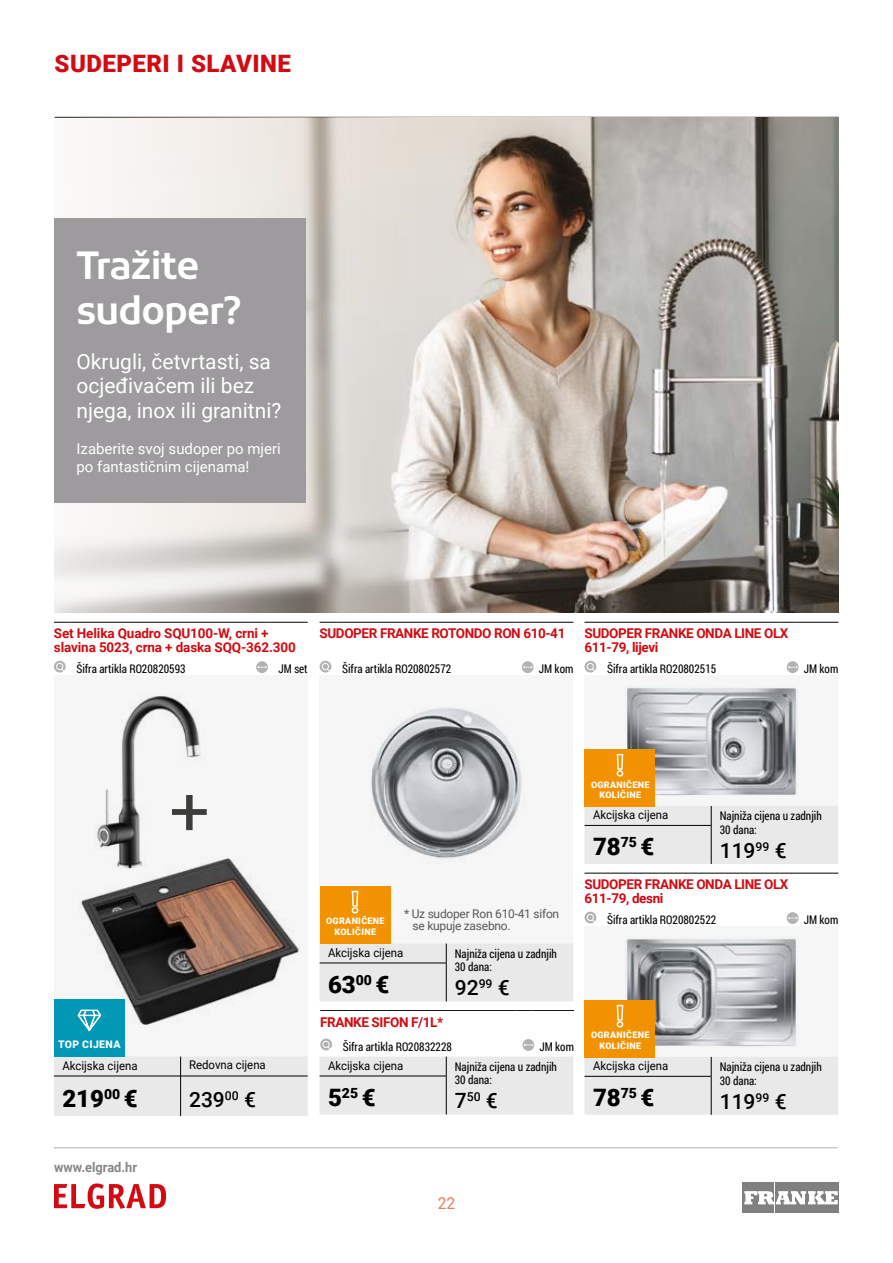
<style>
.page{position:relative;width:893px;height:1263px;background:#fff}
.page>*{position:absolute;margin:0;border:0;box-sizing:border-box;transform-origin:0 0}
.t1{font:600 37.5px/45px "Kufam";letter-spacing:-.03em;color:#fff}
.t2{font:900 24px "Roboto";letter-spacing:.02em;color:#d20a11}
.t3{font:900 24px "Roboto";color:#000}
.t4{font:21px/24px "Roboto";color:#fff}
.t5{font:500 21px "Roboto";color:#000}
.t6{font:16.5px "Roboto";color:#e17f63;scale:.95 1}
.t7{font:15px/18px "Roboto";color:#fff}
.t8{font:900 13.95px "Roboto";color:#000}
.t9{font:700 13.5px/13.5px "Roboto";letter-spacing:-.03em;color:#d20a11}
.t10{font:700 13.5px/13.5px "Roboto";letter-spacing:-.01em;color:#d20a11}
.t11{font:700 13.5px "Roboto";color:#878787;scale:.95 1}
.t12{font:500 12.3px "Roboto";color:#000}
.t13{font:12px/13.5px "Roboto Condensed";color:#000;scale:.93 1}
.t14{font:12px "Roboto";color:#000;scale:.95 1}
.t15{font:12px/12px "Roboto";letter-spacing:-.02em;color:#575756}
.t16{font:900 10.5px "Roboto";letter-spacing:.035em;color:#fff}
.t17{font:900 9px/10.5px "Roboto";letter-spacing:.035em;color:#fff;text-align:center}
.s1{font-size:24px}
.s2{font-size:21px}
</style>
<div class="page">
<hr style="left:54px;top:1147px;width:784px;height:1px;background:#b3b2b2">
<svg style="left:54px;top:1183px;width:112px;height:26px"></svg>
<hr style="left:55px;top:117px;width:783px;height:1px;background:#000">
<img style="left:54px;top:118px;width:784px;height:495px">
<svg style="left:320px;top:622px;width:16px;height:1px"></svg>
<hr style="left:336px;top:622px;width:180px;height:1px;background:#000">
<svg style="left:516px;top:622px;width:16px;height:1px"></svg>
<hr style="left:532px;top:622px;width:41px;height:1px;background:#000">
<svg style="left:320px;top:661px;width:11px;height:11px"></svg>
<div style="left:322px;top:663px;width:7px;height:7px;border:1px solid #fff;border-radius:50%"></div>
<svg style="left:326px;top:668px;width:5px;height:5px"></svg>
<div style="left:522px;top:661px;width:12px;height:12px;background:#b3b2b2;border-radius:50%"></div>
<svg style="left:523px;top:666px;width:9px;height:2px"></svg>
<img style="left:369px;top:707px;width:158px;height:236px">
<svg style="left:320px;top:1010px;width:17px;height:1px"></svg>
<hr style="left:337px;top:1010px;width:179px;height:1px;background:#000">
<svg style="left:516px;top:1010px;width:16px;height:1px"></svg>
<hr style="left:532px;top:1010px;width:42px;height:1px;background:#000">
<svg style="left:320px;top:1038px;width:12px;height:12px"></svg>
<div style="left:322px;top:1041px;width:8px;height:7px;border:1px solid #fff;border-radius:50%"></div>
<div style="left:522px;top:1039px;width:12px;height:12px;background:#b3b2b2;border-radius:50%"></div>
<svg style="left:584px;top:873px;width:17px;height:1px"></svg>
<hr style="left:601px;top:873px;width:180px;height:1px;background:#000">
<svg style="left:781px;top:873px;width:16px;height:1px"></svg>
<hr style="left:797px;top:873px;width:41px;height:1px;background:#000">
<svg style="left:584px;top:912px;width:12px;height:11px"></svg>
<div style="left:587px;top:914px;width:7px;height:7px;border:1px solid #fff;border-radius:50%"></div>
<svg style="left:591px;top:918px;width:5px;height:6px"></svg>
<div style="left:787px;top:912px;width:12px;height:12px;background:#b3b2b2;border-radius:50%"></div>
<svg style="left:788px;top:917px;width:9px;height:2px"></svg>
<div style="left:584px;top:926px;width:254px;height:136px;background:#f6f6f6"></div>
<img style="left:626px;top:938px;width:171px;height:108px">
<svg style="left:584px;top:622px;width:17px;height:1px"></svg>
<hr style="left:601px;top:622px;width:180px;height:1px;background:#000">
<svg style="left:781px;top:622px;width:16px;height:1px"></svg>
<hr style="left:797px;top:622px;width:41px;height:1px;background:#000">
<svg style="left:584px;top:661px;width:12px;height:11px"></svg>
<div style="left:587px;top:663px;width:7px;height:7px;border:1px solid #fff;border-radius:50%"></div>
<svg style="left:591px;top:668px;width:5px;height:5px"></svg>
<div style="left:787px;top:661px;width:12px;height:12px;background:#b3b2b2;border-radius:50%"></div>
<svg style="left:788px;top:666px;width:9px;height:2px"></svg>
<div style="left:584px;top:675px;width:254px;height:137px;background:#f6f6f6"></div>
<img style="left:626px;top:687px;width:171px;height:109px">
<svg style="left:54px;top:622px;width:16px;height:1px"></svg>
<hr style="left:70px;top:622px;width:180px;height:1px;background:#000">
<svg style="left:250px;top:622px;width:16px;height:1px"></svg>
<hr style="left:266px;top:622px;width:42px;height:1px;background:#000">
<svg style="left:54px;top:661px;width:12px;height:11px"></svg>
<div style="left:56px;top:663px;width:7px;height:7px;border:1px solid #fff;border-radius:50%"></div>
<svg style="left:60px;top:668px;width:6px;height:5px"></svg>
<div style="left:256px;top:661px;width:12px;height:12px;background:#b3b2b2;border-radius:50%"></div>
<svg style="left:257px;top:666px;width:10px;height:2px"></svg>
<div style="left:54px;top:675px;width:254px;height:381px;background:#f6f6f6"></div>
<div style="left:320px;top:943px;width:253px;height:58px;background:#e9e9e9"></div>
<hr style="left:446px;top:963px;width:1px;height:38px;background:#000">
<hr style="left:320px;top:963px;width:126px;height:1px;background:#000">
<svg style="left:320px;top:1044px;width:253px;height:70px"></svg>
<hr style="left:446px;top:1076px;width:1px;height:38px;background:#000">
<hr style="left:320px;top:1076px;width:126px;height:1px;background:#000">
<div style="left:584px;top:1057px;width:254px;height:58px;background:#e9e9e9"></div>
<hr style="left:711px;top:1076px;width:1px;height:39px;background:#000">
<hr style="left:584px;top:1076px;width:127px;height:1px;background:#000">
<div style="left:584px;top:806px;width:254px;height:58px;background:#e9e9e9"></div>
<hr style="left:711px;top:826px;width:1px;height:38px;background:#000">
<hr style="left:584px;top:825px;width:127px;height:1px;background:#000">
<div style="left:320px;top:886px;width:70px;height:57px;background:#f39200"></div>
<svg style="left:351px;top:890px;width:8px;height:24px"></svg>
<div style="left:584px;top:1000px;width:71px;height:57px;background:#f39200"></div>
<svg style="left:616px;top:1004px;width:8px;height:24px"></svg>
<div style="left:584px;top:749px;width:71px;height:58px;background:#f39200"></div>
<svg style="left:616px;top:753px;width:8px;height:24px"></svg>
<div style="left:743px;top:1182px;width:31px;height:31px;background:#808080"></div>
<div style="left:775px;top:1182px;width:32px;height:31px;background:#808080"></div>
<svg style="left:808px;top:1182px;width:31px;height:31px"></svg>
<svg style="left:744px;top:1191px;width:94px;height:13px"></svg>
<img style="left:95px;top:696px;width:106px;height:162px">
<img style="left:80px;top:858px;width:219px;height:151px">
<div style="left:54px;top:999px;width:71px;height:58px;background:#0098b5"></div>
<svg style="left:54px;top:1009px;width:254px;height:107px"></svg>
<div style="left:54px;top:218px;width:251px;height:285px;background:#9d9b9d"></div>
<svg style="left:172px;top:795px;width:35px;height:35px"></svg>
<hr style="left:180px;top:1076px;width:128px;height:1px;background:#000">
<h2 class="t2" style="left:55px;top:47px;width:238px">SUDEPERI I SLAVINE</h2>
<h1 class="t1" style="left:77px;top:244px;width:167px">Tražite sudoper?</h1>
<h3 class="t4" style="left:77px;top:349px;width:206px">Okrugli, četvrtasti, sa ocjeđivačem ili bez njega, inox ili granitni?</h3>
<p class="t7" style="left:77px;top:439px;width:206px">Izaberite svoj sudoper po mjeri po fantastičnim cijenama!</p>
<p class="t10" style="left:54px;top:626px;width:243px">Set Helika Quadro SQU100-W, crni + slavina 5023, crna + daska SQQ-362.300</p>
<p class="t13" style="left:76px;top:661px;width:119px">Šifra artikla RO20820593</p>
<p class="t13" style="left:278px;top:661px;width:33px">JM set</p>
<p class="t9" style="left:320px;top:626px;width:247px">SUDOPER FRANKE ROTONDO RON 610-41</p>
<p class="t13" style="left:342px;top:661px;width:119px">Šifra artikla RO20802572</p>
<p class="t13" style="left:539px;top:661px;width:39px">JM kom</p>
<p class="t9" style="left:584px;top:626px;width:206px">SUDOPER FRANKE ONDA LINE OLX<br>611-79, lijevi</p>
<p class="t13" style="left:607px;top:661px;width:119px">Šifra artikla RO20802515</p>
<p class="t13" style="left:804px;top:661px;width:39px">JM kom</p>
<p class="t16" style="left:58px;top:1036px;width:64px">TOP CIJENA</p>
<p class="t14" style="left:62px;top:1057px;width:81px">Akcijska cijena</p>
<p class="t14" style="left:189px;top:1056px;width:82px">Redovna cijena</p>
<h3 class="t5" style="left:189px;top:1085px;width:68px">239<sup>00</sup> €</h3>
<h2 class="t3" style="left:62px;top:1082px;width:43px">219</h2>
<p class="t8" style="left:104px;top:1085px;width:35px">00 <span class="s1">€</span></p>
<p class="t11" style="left:54px;top:1157px;width:89px">www.elgrad.hr</p>
<p class="t17" style="left:326px;top:916px;width:60px">OGRANIČENE<br>KOLIČINE</p>
<p class="t15" style="left:413px;top:908px;width:148px;text-indent:-9px">* Uz sudoper Ron 610-41 sifon se kupuje zasebno.</p>
<p class="t14" style="left:328px;top:944px;width:81px">Akcijska cijena</p>
<p class="t13" style="left:455px;top:946px;width:111px">Najniža cijena u zadnjih<br>30 dana:</p>
<h3 class="t5" style="left:455px;top:973px;width:56px">92<sup>99</sup> €</h3>
<h2 class="t3" style="left:328px;top:968px;width:29px">63</h2>
<p class="t8" style="left:356px;top:970px;width:35px">00 <span class="s1">€</span></p>
<p class="t9" style="left:320px;top:1014px;width:124px">FRANKE SIFON F/1L*</p>
<p class="t13" style="left:343px;top:1039px;width:119px">Šifra artikla RO20832228</p>
<p class="t13" style="left:539px;top:1039px;width:39px">JM kom</p>
<p class="t14" style="left:328px;top:1057px;width:81px">Akcijska cijena</p>
<p class="t13" style="left:455px;top:1059px;width:111px">Najniža cijena u zadnjih<br>30 dana:</p>
<p class="t12" style="left:455px;top:1088px;width:27px"><span class="s2">7</span>50</p>
<p class="t8" style="left:342px;top:1083px;width:35px">25 <span class="s1">€</span></p>
<h2 class="t3" style="left:328px;top:1080px;width:15px">5</h2>
<h3 class="t5" style="left:486px;top:1086px;width:13px">€</h3>
<p class="t17" style="left:591px;top:779px;width:60px">OGRANIČENE<br>KOLIČINE</p>
<p class="t14" style="left:593px;top:807px;width:81px">Akcijska cijena</p>
<p class="t13" style="left:720px;top:809px;width:111px">Najniža cijena u zadnjih<br>30 dana:</p>
<h3 class="t5" style="left:720px;top:836px;width:68px">119<sup>99</sup> €</h3>
<h2 class="t3" style="left:593px;top:830px;width:29px">78</h2>
<p class="t8" style="left:621px;top:833px;width:35px">75 <span class="s1">€</span></p>
<p class="t9" style="left:584px;top:877px;width:206px">SUDOPER FRANKE ONDA LINE OLX<br>611-79, desni</p>
<p class="t13" style="left:607px;top:912px;width:119px">Šifra artikla RO20802522</p>
<p class="t13" style="left:804px;top:912px;width:39px">JM kom</p>
<p class="t17" style="left:591px;top:1030px;width:60px">OGRANIČENE<br>KOLIČINE</p>
<p class="t14" style="left:593px;top:1057px;width:81px">Akcijska cijena</p>
<p class="t13" style="left:720px;top:1060px;width:111px">Najniža cijena u zadnjih<br>30 dana:</p>
<h3 class="t5" style="left:720px;top:1086px;width:68px">119<sup>99</sup> €</h3>
<h2 class="t3" style="left:593px;top:1081px;width:29px">78</h2>
<p class="t8" style="left:621px;top:1083px;width:35px">75 <span class="s1">€</span></p>
<h3 class="t6" style="left:438px;top:1191px;width:20px">22</h3>
</div>
